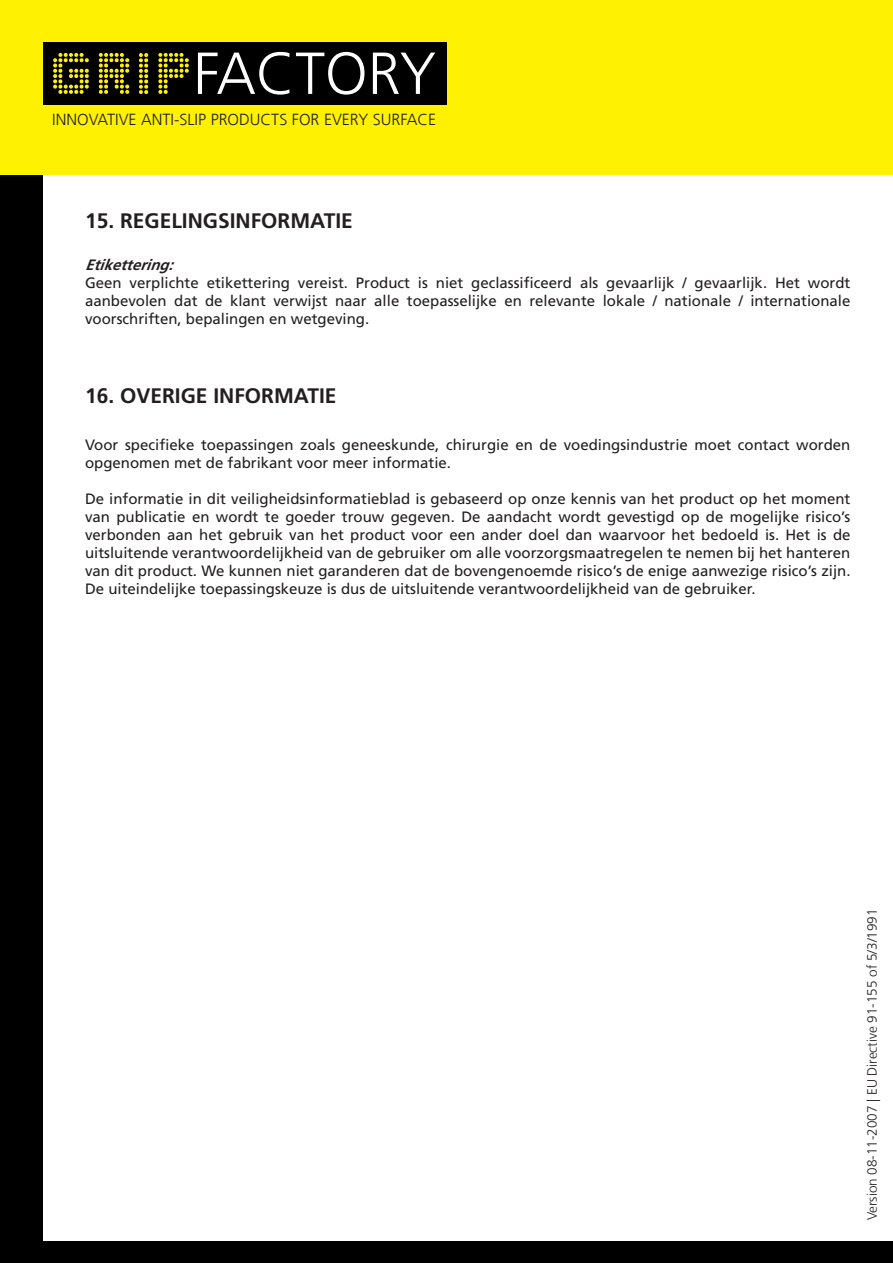
<style>
.page{position:relative;width:893px;height:1263px;background:#fff}
.page>*{position:absolute;margin:0;border:0;box-sizing:border-box;transform-origin:0 0}
.t1{font:300 59.25px "Frutiger LT Com";color:#fff}
.t2{font:700 21px "Frutiger LT Com";color:#231f20}
.t3{font:300 16.05px "Frutiger LT Com";color:#231f20}
.t4{font:15px/18px "Frutiger LT Com";color:#231f20;text-align:justify}
.t5{font:italic 700 15px "Frutiger LT Com";color:#231f20}
.t6{font:300 13.5px "Frutiger LT Com";color:#231f20}
.s1{font-family:"CF Dots";font-weight:400;font-size:51.6px;color:#fff101}
</style>
<div class="page">
<div style="left:0;top:175px;width:43px;height:1088px;background:#000"></div>
<div style="left:0;top:0;width:893px;height:175px;background:#fff101"></div>
<div style="left:43px;top:43px;width:403px;height:63px;background:#000"></div>
<div style="left:43px;top:1242px;width:850px;height:21px;background:#000"></div>
<h1 class="t1" style="left:48px;top:39px;width:390px"><span class="s1">GRiP</span>FACTORY</h1>
<p class="t3" style="left:52px;top:110px;width:385px">INNOVATIVE ANTI-SLIP PRODUCTS FOR EVERY SURFACE</p>
<h2 class="t2" style="left:85px;top:209px;width:269px">15. REGELINGSINFORMATIE</h2>
<p class="t5" style="left:85px;top:256px;width:96px">Etikettering:</p>
<p class="t4" style="left:85px;top:274px;width:767px">Geen verplichte etikettering vereist. Product is niet geclassificeerd als gevaarlijk / gevaarlijk. Het wordt aanbevolen dat de klant verwijst naar alle toepasselijke en relevante lokale / nationale / internationale voorschriften, bepalingen en wetgeving.</p>
<h2 class="t2" style="left:85px;top:384px;width:253px">16. OVERIGE INFORMATIE</h2>
<p class="t4" style="left:85px;top:436px;width:767px">Voor specifieke toepassingen zoals geneeskunde, chirurgie en de voedingsindustrie moet contact worden opgenomen met de fabrikant voor meer informatie.</p>
<p class="t4" style="left:85px;top:490px;width:767px">De informatie in dit veiligheidsinformatieblad is gebaseerd op onze kennis van het product op het moment van publicatie en wordt te goeder trouw gegeven. De aandacht wordt gevestigd op de mogelijke risico’s verbonden aan het gebruik van het product voor een ander doel dan waarvoor het bedoeld is. Het is de uitsluitende verantwoordelijkheid van de gebruiker om alle voorzorgsmaatregelen te nemen bij het hanteren van dit product. We kunnen niet garanderen dat de bovengenoemde risico’s de enige aanwezige risico’s zijn.<br>De uiteindelijke toepassingskeuze is dus de uitsluitende verantwoordelijkheid van de gebruiker.</p>
<p class="t6" style="left:864px;top:1220px;width:313px;rotate:-90deg">Version 08-11-2007 | EU Directive 91-155 of 5/3/1991</p>
</div>
